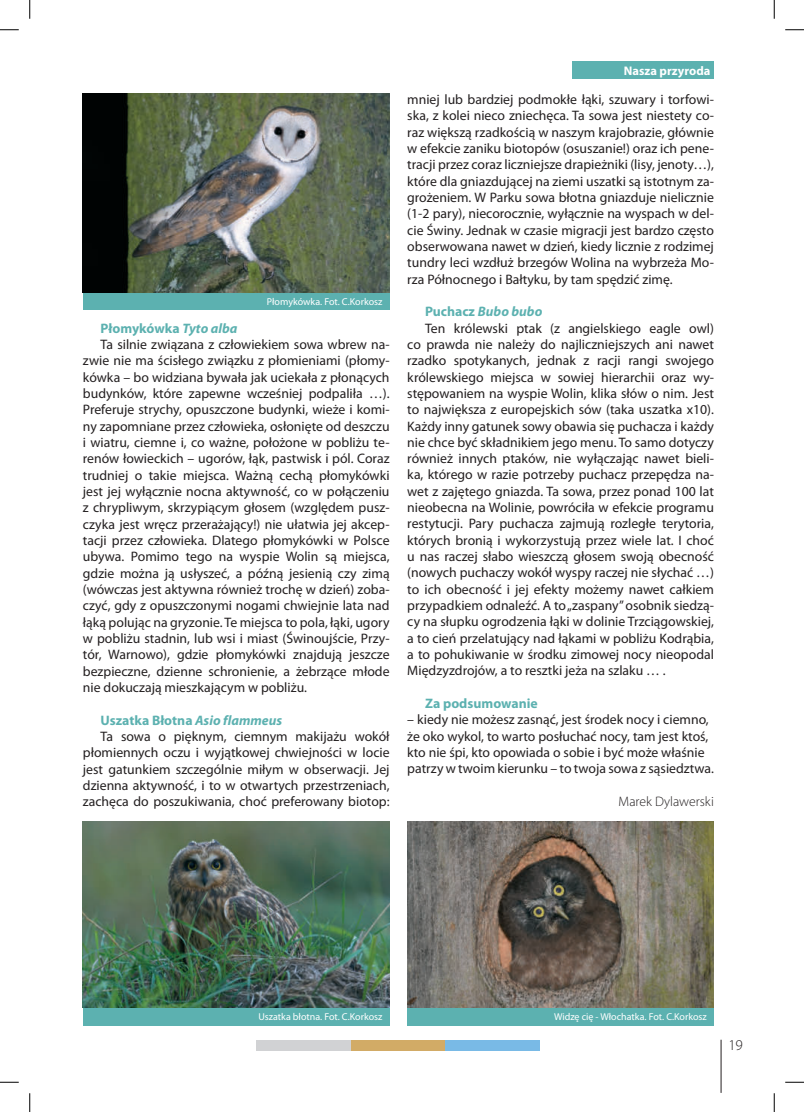
<style>
.page{position:relative;width:804px;height:1112px;background:#fff}
.page>*{position:absolute;margin:0;border:0;box-sizing:border-box;transform-origin:0 0}
.t1{font:300 15px "Myriad Pro";color:#231f20}
.t2{font:13.75px/16.4px "Myriad Pro";color:#231f20;text-align:justify}
.t3{font:700 13.75px "Myriad Pro";color:#5cb1b0}
.t4{font:italic 700 13.75px "Myriad Pro";color:#5cb1b0}
.t5{font:300 13.75px "Myriad Pro";color:#231f20}
.t6{font:700 12.5px "Myriad Pro";color:#fff}
.t7{font:10px "Myriad Pro";color:#fff}
.s1{font-style:italic}
.s2{font-style:normal}
</style>
<div class="page">
<div style="left:572px;top:62px;width:142px;height:17px;background:#5cb1b0"></div>
<div style="left:407px;top:1008px;width:307px;height:17px;background:#5cb1b0"></div>
<div style="left:83px;top:292px;width:306px;height:18px;background:#5cb1b0"></div>
<div style="left:83px;top:1008px;width:306px;height:17px;background:#5cb1b0"></div>
<img style="left:83px;top:94px;width:306px;height:198px">
<img style="left:83px;top:821px;width:306px;height:187px">
<img style="left:407px;top:821px;width:307px;height:187px">
<hr style="left:720px;top:1040px;width:1px;height:53px;background:#231f20">
<div style="left:257px;top:1040px;width:94px;height:10px;background:#d1d2d4"></div>
<div style="left:351px;top:1040px;width:94px;height:10px;background:#d2ab66"></div>
<div style="left:445px;top:1040px;width:95px;height:10px;background:#79bae6"></div>
<svg style="left:0;top:29px;width:19px;height:2px"></svg>
<svg style="left:785px;top:29px;width:19px;height:2px"></svg>
<svg style="left:0;top:1081px;width:19px;height:2px"></svg>
<svg style="left:785px;top:1081px;width:19px;height:2px"></svg>
<svg style="left:29px;top:0;width:2px;height:19px"></svg>
<svg style="left:29px;top:1093px;width:2px;height:19px"></svg>
<svg style="left:773px;top:0;width:2px;height:19px"></svg>
<svg style="left:773px;top:1093px;width:2px;height:19px"></svg>
<p class="t7" style="left:267px;top:295px;width:117px">Płomykówka. Fot. C.Korkosz</p>
<p class="t3" style="left:101px;top:319px;width:138px">Płomykówka <span class="s1">Tyto alba</span></p>
<p class="t2" style="left:101px;top:336px;width:290px">Ta silnie związana z człowiekiem sowa wbrew na-</p>
<p class="t2" style="left:83px;top:352px;width:308px">zwie nie ma ścisłego związku z płomieniami (płomy-</p>
<p class="t2" style="left:83px;top:369px;width:308px">kówka – bo widziana bywała jak uciekała z płonących</p>
<p class="t2" style="left:83px;top:385px;width:308px">budynków, które zapewne wcześniej podpaliła …).</p>
<p class="t2" style="left:83px;top:401px;width:308px">Preferuje strychy, opuszczone budynki, wieże i komi-</p>
<p class="t2" style="left:83px;top:418px;width:308px">ny zapomniane przez człowieka, osłonięte od deszczu</p>
<p class="t2" style="left:83px;top:434px;width:308px">i wiatru, ciemne i, co ważne, położone w pobliżu te-</p>
<p class="t2" style="left:83px;top:450px;width:308px">renów łowieckich – ugorów, łąk, pastwisk i pól. Coraz</p>
<p class="t2" style="left:83px;top:467px;width:308px">trudniej o takie miejsca. Ważną cechą płomykówki</p>
<p class="t2" style="left:83px;top:483px;width:308px">jest jej wyłącznie nocna aktywność, co w połączeniu</p>
<p class="t2" style="left:83px;top:499px;width:308px">z chrypliwym, skrzypiącym głosem (względem pusz-</p>
<p class="t2" style="left:83px;top:516px;width:308px">czyka jest wręcz przerażający!) nie ułatwia jej akcep-</p>
<p class="t2" style="left:83px;top:532px;width:308px">tacji przez człowieka. Dlatego płomykówki w Polsce</p>
<p class="t2" style="left:83px;top:548px;width:308px">ubywa. Pomimo tego na wyspie Wolin są miejsca,</p>
<p class="t2" style="left:83px;top:565px;width:308px">gdzie można ją usłyszeć, a późną jesienią czy zimą</p>
<p class="t2" style="left:83px;top:581px;width:308px">(wówczas jest aktywna również trochę w dzień) zoba-</p>
<p class="t2" style="left:83px;top:597px;width:308px">czyć, gdy z opuszczonymi nogami chwiejnie lata nad</p>
<p class="t2" style="left:83px;top:614px;width:308px">łąką polując na gryzonie. Te miejsca to pola, łąki, ugory</p>
<p class="t2" style="left:83px;top:630px;width:308px">w pobliżu stadnin, lub wsi i miast (Świnoujście, Przy-</p>
<p class="t2" style="left:83px;top:646px;width:308px">tór, Warnowo), gdzie płomykówki znajdują jeszcze</p>
<p class="t2" style="left:83px;top:662px;width:308px">bezpieczne, dzienne schronienie, a żebrzące młode</p>
<p class="t2" style="left:83px;top:679px;width:225px">nie dokuczają mieszkającym w pobliżu.</p>
<p class="t3" style="left:101px;top:711px;width:183px">Uszatka Błotna <span class="s1">Asio flammeus</span></p>
<p class="t2" style="left:101px;top:728px;width:290px">Ta sowa o pięknym, ciemnym makijażu wokół</p>
<p class="t2" style="left:83px;top:744px;width:308px">płomiennych oczu i wyjątkowej chwiejności w locie</p>
<p class="t2" style="left:83px;top:760px;width:308px">jest gatunkiem szczególnie miłym w obserwacji. Jej</p>
<p class="t2" style="left:83px;top:777px;width:308px">dzienna aktywność, i to w otwartych przestrzeniach,</p>
<p class="t2" style="left:83px;top:793px;width:308px">zachęca do poszukiwania, choć preferowany biotop:</p>
<p class="t6" style="left:624px;top:63px;width:88px">Nasza przyroda</p>
<p class="t2" style="left:407px;top:91px;width:308px">mniej lub bardziej podmokłe łąki, szuwary i torfowi&shy;ska, z kolei nieco zniechęca. Ta sowa jest niestety co&shy;raz większą rzadkością w naszym krajobrazie, głównie w efekcie zaniku biotopów (osuszanie!) oraz ich pene&shy;tracji przez coraz liczniejsze drapieżniki (lisy, jenoty…), które dla gniazdującej na ziemi uszatki są istotnym za&shy;grożeniem. W Parku sowa błotna gniazduje nielicznie (1-2 pary), niecorocznie, wyłącznie na wyspach w del&shy;cie Świny. Jednak w czasie migracji jest bardzo często obserwowana nawet w dzień, kiedy licznie z rodzimej tundry leci wzdłuż brzegów Wolina na wybrzeża Mo&shy;rza Północnego i Bałtyku, by tam spędzić zimę.</p>
<p class="t4" style="left:425px;top:303px;width:119px"><span class="s2">Puchacz</span> Bubo bubo</p>
<p class="t2" style="left:425px;top:319px;width:290px">Ten królewski ptak (z angielskiego eagle owl)</p>
<p class="t2" style="left:407px;top:336px;width:308px">co prawda nie należy do najliczniejszych ani nawet</p>
<p class="t2" style="left:407px;top:352px;width:308px">rzadko spotykanych, jednak z racji rangi swojego</p>
<p class="t2" style="left:407px;top:368px;width:308px">królewskiego miejsca w sowiej hierarchii oraz wy-</p>
<p class="t2" style="left:407px;top:385px;width:308px">stępowaniem na wyspie Wolin, klika słów o nim. Jest</p>
<p class="t2" style="left:407px;top:401px;width:308px">to największa z europejskich sów (taka uszatka x10).</p>
<p class="t2" style="left:407px;top:417px;width:308px">Każdy inny gatunek sowy obawia się puchacza i każdy</p>
<p class="t2" style="left:407px;top:434px;width:308px">nie chce być składnikiem jego menu. To samo dotyczy</p>
<p class="t2" style="left:407px;top:450px;width:308px">również innych ptaków, nie wyłączając nawet bieli-</p>
<p class="t2" style="left:407px;top:466px;width:308px">ka, którego w razie potrzeby puchacz przepędza na-</p>
<p class="t2" style="left:407px;top:483px;width:308px">wet z zajętego gniazda. Ta sowa, przez ponad 100 lat</p>
<p class="t2" style="left:407px;top:499px;width:308px">nieobecna na Wolinie, powróciła w efekcie programu</p>
<p class="t2" style="left:407px;top:515px;width:308px">restytucji. Pary puchacza zajmują rozległe terytoria,</p>
<p class="t2" style="left:407px;top:532px;width:308px">których bronią i wykorzystują przez wiele lat. I choć</p>
<p class="t2" style="left:407px;top:548px;width:308px">u nas raczej słabo wieszczą głosem swoją obecność</p>
<p class="t2" style="left:407px;top:564px;width:308px">(nowych puchaczy wokół wyspy raczej nie słychać …)</p>
<p class="t2" style="left:407px;top:581px;width:308px">to ich obecność i jej efekty możemy nawet całkiem</p>
<p class="t2" style="left:407px;top:597px;width:308px">przypadkiem odnaleźć. A to „zaspany” osobnik siedzą-</p>
<p class="t2" style="left:407px;top:613px;width:308px">cy na słupku ogrodzenia łąki w dolinie Trzciągowskiej,</p>
<p class="t2" style="left:407px;top:630px;width:308px">a to cień przelatujący nad łąkami w pobliżu Kodrąbia,</p>
<p class="t2" style="left:407px;top:646px;width:308px">a to pohukiwanie w środku zimowej nocy nieopodal</p>
<p class="t2" style="left:407px;top:662px;width:260px">Międzyzdrojów, a to resztki jeża na szlaku … .</p>
<p class="t3" style="left:425px;top:694px;width:114px">Za podsumowanie</p>
<p class="t2" style="left:407px;top:711px;width:308px;text-align:left">– kiedy nie możesz zasnąć, jest środek nocy i ciemno, że oko wykol, to warto posłuchać nocy, tam jest ktoś, kto nie śpi, kto opowiada o sobie i być może właśnie patrzy w twoim kierunku – to twoja sowa z sąsiedztwa.</p>
<p class="t5" style="left:618px;top:793px;width:97px">Marek Dylawerski</p>
<p class="t7" style="left:258px;top:1011px;width:126px">Uszatka błotna. Fot. C.Korkosz</p>
<p class="t7" style="left:554px;top:1011px;width:154px">Widzę cię - Włochatka. Fot. C.Korkosz</p>
<p class="t1" style="left:728px;top:1036px;width:16px">19</p>
</div>
